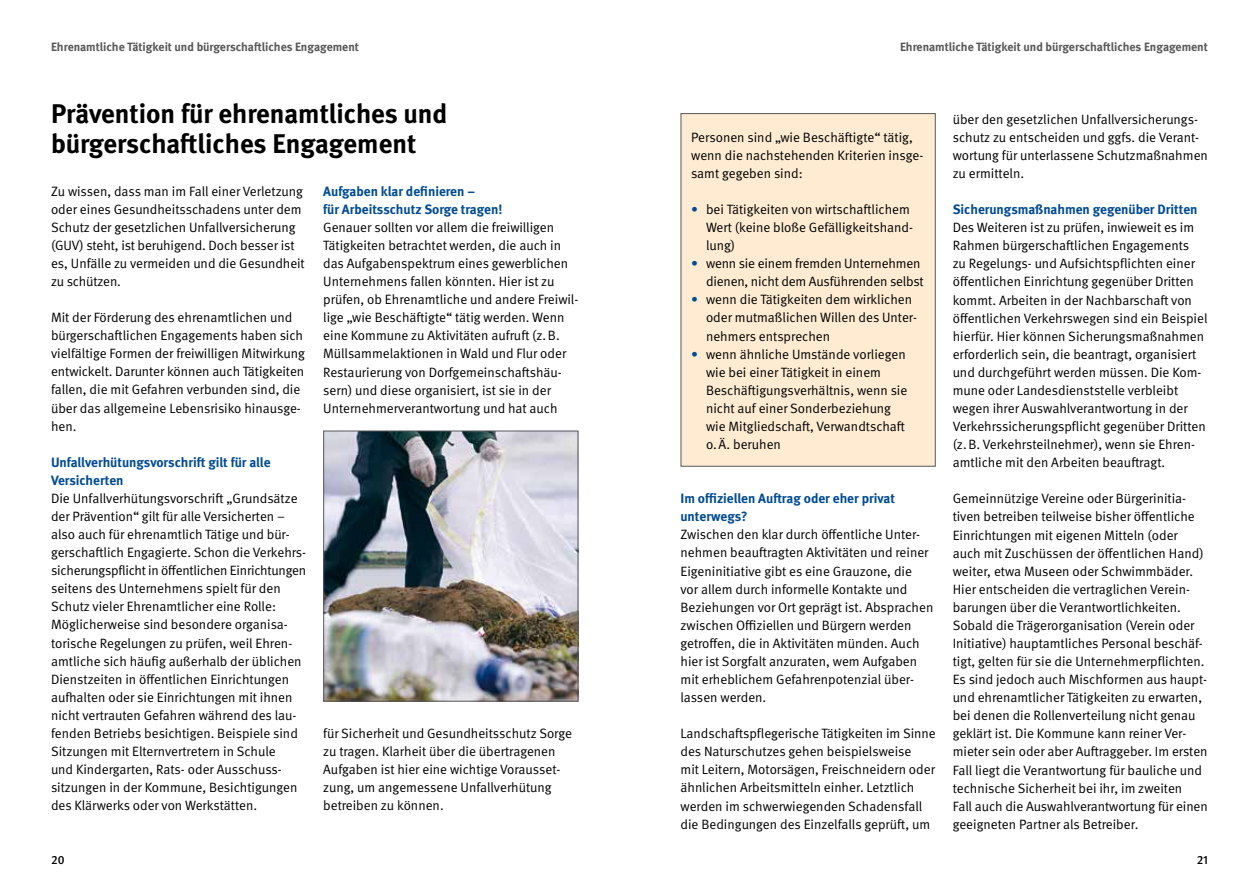
<style>
.page{position:relative;width:1259px;height:893px;background:#fff}
.page>*{position:absolute;margin:0;border:0;box-sizing:border-box;transform-origin:0 0}
.t1{font:700 27px/30px "DGUV Meta";color:#000}
.t2{font:13.5px/18.1px "DGUV Meta";color:#000}
.t3{font:700 13.5px/18.1px "DGUV Meta";color:#004b93}
.t4{font:700 12px "DGUV Meta";color:#58585a}
.t5{font:500 12px "DGUV Meta";color:#000}
.s1{color:#004b93}
</style>
<div class="page">
<div style="left:680px;top:113px;width:255px;height:354px;background:#feebd2;border:1px solid #58585a"></div>
<img style="left:325px;top:433px;width:251px;height:267px">
<div style="left:323px;top:431px;width:255px;height:271px;border:1px solid #58585a"></div>
<p class="t4" style="left:51px;top:40px;width:309px">Ehrenamtliche Tätigkeit und bürgerschaftliches Engagement</p>
<p class="t4" style="left:900px;top:40px;width:309px">Ehrenamtliche Tätigkeit und bürgerschaftliches Engagement</p>
<h1 class="t1" style="left:51px;top:100px;width:398px">Prävention für ehrenamtliches und bürgerschaftliches Engagement</h1>
<p class="t2" style="left:51px;top:182px;width:255px">Zu wissen, dass man im Fall einer Verletzung oder eines Gesundheitsschadens unter dem Schutz der gesetzlichen Unfallversicherung (GUV) steht, ist beruhigend. Doch besser ist es, Unfälle zu vermeiden und die Gesundheit zu schützen.</p>
<p class="t2" style="left:51px;top:309px;width:255px">Mit der Förderung des ehrenamtlichen und bürgerschaftlichen Engagements haben sich vielfältige Formen der freiwilligen Mitwirkung entwickelt. Darunter können auch Tätigkeiten fallen, die mit Gefahren verbunden sind, die über das allgemeine Lebensrisiko hinausge&shy;hen.</p>
<p class="t3" style="left:51px;top:453px;width:221px">Unfallverhütungsvorschrift gilt für alle<br>Versicherten</p>
<p class="t2" style="left:51px;top:489px;width:257px">Die Unfallverhütungsvorschrift „Grundsätze der Prävention“ gilt für alle Versicherten – also auch für ehrenamtlich Tätige und bür&shy;gerschaftlich Engagierte. Schon die Verkehrs&shy;sicherungspflicht in öffentlichen Einrichtungen seitens des Unternehmens spielt für den Schutz vieler Ehrenamtlicher eine Rolle:<br>Möglicherweise sind besondere organisa&shy;torische Regelungen zu prüfen, weil Ehren&shy;amtliche sich häufig außerhalb der üblichen Dienstzeiten in öffentlichen Einrichtungen aufhalten oder sie Einrichtungen mit ihnen nicht vertrauten Gefahren während des lau&shy;fenden Betriebs besichtigen. Beispiele sind Sitzungen mit Elternvertretern in Schule<br>und Kindergarten, Rats- oder Ausschuss&shy;sitzungen in der Kommune, Besichtigungen des Klärwerks oder von Werkstätten.</p>
<p class="t3" style="left:323px;top:182px;width:181px">Aufgaben klar definieren –<br>für Arbeitsschutz Sorge tragen!</p>
<p class="t2" style="left:323px;top:218px;width:257px">Genauer sollten vor allem die freiwilligen Tätigkeiten betrachtet werden, die auch in das Aufgabenspektrum eines gewerblichen Unternehmens fallen könnten. Hier ist zu prüfen, ob Ehrenamtliche und andere Freiwil&shy;lige „wie Beschäftigte“ tätig werden. Wenn eine Kommune zu Aktivitäten aufruft (z.B.<br>Müllsammelaktionen in Wald und Flur oder Restaurierung von Dorfgemeinschaftshäu&shy;sern) und diese organisiert, ist sie in der Unternehmerverantwortung und hat auch</p>
<p class="t2" style="left:323px;top:725px;width:250px">für Sicherheit und Gesundheitsschutz Sorge zu tragen. Klarheit über die übertragenen Aufgaben ist hier eine wichtige Vorausset&shy;zung, um angemessene Unfallverhütung betreiben zu können.</p>
<p class="t2" style="left:691px;top:128px;width:234px">Personen sind „wie Beschäftigte“ tätig, wenn die nachstehenden Kriterien insge&shy;samt gegeben sind:</p>
<p class="t2" style="left:706px;top:201px;width:208px;text-indent:-15px"><span class="s1">•</span> bei Tätigkeiten von wirtschaftlichem<br>Wert (keine bloße Gefälligkeitshand&shy;lung)</p>
<p class="t2" style="left:691px;top:255px;width:234px;text-align:right"><span class="s1">•</span> wenn sie einem fremden Unternehmen dienen, nicht dem Ausführenden selbst</p>
<p class="t2" style="left:706px;top:291px;width:212px;text-indent:-15px"><span class="s1">•</span> wenn die Tätigkeiten dem wirklichen oder mutmaßlichen Willen des Unter&shy;nehmers entsprechen</p>
<p class="t2" style="left:706px;top:345px;width:203px;text-indent:-15px"><span class="s1">•</span> wenn ähnliche Umstände vorliegen wie bei einer Tätigkeit in einem<br>Beschäftigungsverhältnis, wenn sie nicht auf einer Sonderbeziehung wie Mitgliedschaft, Verwandtschaft o.Ä. beruhen</p>
<p class="t3" style="left:680px;top:490px;width:216px">Im offiziellen Auftrag oder eher privat unterwegs?</p>
<p class="t2" style="left:680px;top:526px;width:254px">Zwischen den klar durch öffentliche Unter&shy;nehmen beauftragten Aktivitäten und reiner Eigeninitiative gibt es eine Grauzone, die<br>vor allem durch informelle Kontakte und Beziehungen vor Ort geprägt ist. Absprachen zwischen Offiziellen und Bürgern werden getroffen, die in Aktivitäten münden. Auch hier ist Sorgfalt anzuraten, wem Aufgaben mit erheblichem Gefahrenpotenzial über&shy;lassen werden.</p>
<p class="t2" style="left:680px;top:725px;width:257px">Landschaftspflegerische Tätigkeiten im Sinne des Naturschutzes gehen beispielsweise<br>mit Leitern, Motorsägen, Freischneidern oder ähnlichen Arbeitsmitteln einher. Letztlich werden im schwerwiegenden Schadensfall die Bedingungen des Einzelfalls geprüft, um</p>
<p class="t2" style="left:952px;top:110px;width:257px">über den gesetzlichen Unfallversicherungs&shy;schutz zu entscheiden und ggfs. die Verant&shy;wortung für unterlassene Schutzmaßnahmen zu ermitteln.</p>
<p class="t3" style="left:952px;top:201px;width:246px">Sicherungsmaßnahmen gegenüber Dritten</p>
<p class="t2" style="left:952px;top:219px;width:256px">Des Weiteren ist zu prüfen, inwieweit es im Rahmen bürgerschaftlichen Engagements<br>zu Regelungs- und Aufsichtspflichten einer öffentlichen Einrichtung gegenüber Dritten kommt. Arbeiten in der Nachbarschaft von öffentlichen Verkehrswegen sind ein Beispiel hierfür. Hier können Sicherungsmaßnahmen erforderlich sein, die beantragt, organisiert und durchgeführt werden müssen. Die Kom&shy;mune oder Landesdienststelle verbleibt wegen ihrer Auswahlverantwortung in der Verkehrssicherungspflicht gegenüber Dritten (z.B. Verkehrsteilnehmer), wenn sie Ehren&shy;amtliche mit den Arbeiten beauftragt.</p>
<p class="t2" style="left:952px;top:490px;width:257px">Gemeinnützige Vereine oder Bürgerinitia&shy;tiven betreiben teilweise bisher öffentliche Einrichtungen mit eigenen Mitteln (oder auch mit Zuschüssen der öffentlichen Hand) weiter, etwa Museen oder Schwimmbäder.<br>Hier entscheiden die vertraglichen Verein&shy;barungen über die Verantwortlichkeiten.<br>Sobald die Trägerorganisation (Verein oder Initiative) hauptamtliches Personal beschäf&shy;tigt, gelten für sie die Unternehmerpflichten.<br>Es sind jedoch auch Mischformen aus haupt&shy;und ehrenamtlicher Tätigkeiten zu erwarten, bei denen die Rollenverteilung nicht genau geklärt ist. Die Kommune kann reiner Ver&shy;mieter sein oder aber Auftraggeber. Im ersten Fall liegt die Verantwortung für bauliche und technische Sicherheit bei ihr, im zweiten<br>Fall auch die Auswahlverantwortung für einen geeigneten Partner als Betreiber.</p>
<p class="t5" style="left:51px;top:853px;width:15px">20</p>
<p class="t5" style="left:1196px;top:853px;width:13px">21</p>
</div>
